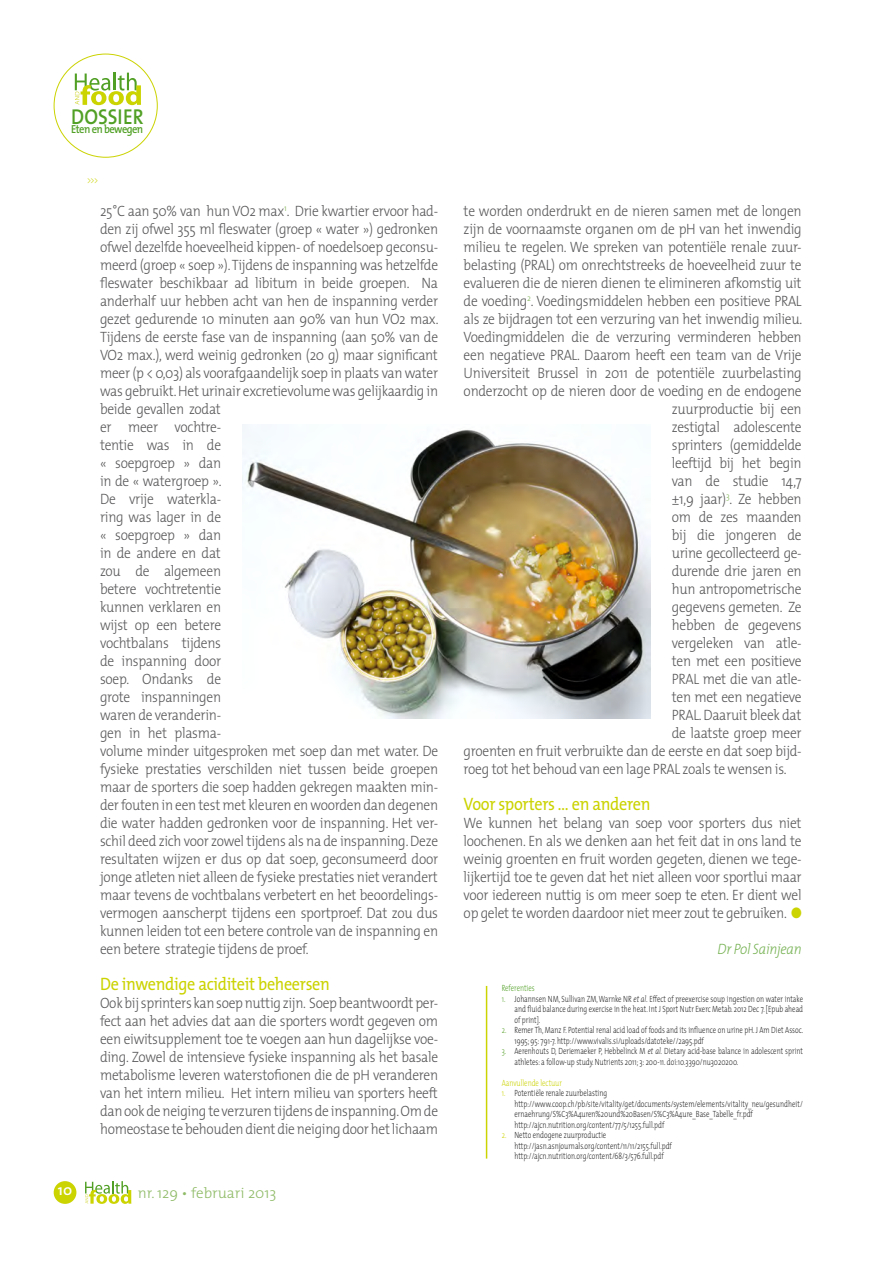
<style>
.page{position:relative;width:893px;height:1263px;background:#fff}
.page>*{position:absolute;margin:0;border:0;box-sizing:border-box;transform-origin:0 0}
.t1{font:600 21.6px "The Mix";color:#51a025;scale:.9 1}
.t2{font:18px "The Mix";letter-spacing:-.02em;color:#cbd300;scale:.9 1}
.t3{font:300 15px/18px "The Mix";letter-spacing:-.02em;color:#58585a;text-align:justify;scale:.9 1}
.t4{font:300 15px "The Mix";color:#8fbb67}
.t5{font:italic 300 15px "The Mix";letter-spacing:-.02em;color:#78b355;scale:.9 1}
.t6{font:600 15px "The Mix";color:#fff}
.t7{font:600 11.7px "The Mix";letter-spacing:-.05em;color:#51a025;scale:.9 1}
.t8{font:300 9px/10.5px "The Mix";color:#282829;scale:.75 1}
.t9{font:300 9px "The Mix";color:#cbd300;scale:.75 1}
.t10{font:300 9px "The Mix";color:#51a025;scale:.75 1}
.t11{font:300 9px "The Mix";color:#cbd300;scale:.9 1}
.s1{color:#cbd300}
.s2{color:#5da431}
.s3{font-style:italic}
.s4{color:#ced507}
</style>
<div class="page">
<svg style="left:85px;top:1181px;width:46px;height:23px"></svg>
<div style="left:54px;top:1181px;width:22px;height:23px;background:#cbd300;border-radius:50%"></div>
<img style="left:242px;top:424px;width:409px;height:295px">
<hr style="left:486px;top:986px;width:1px;height:172px;background:#cbd300">
<svg style="left:75px;top:73px;width:66px;height:32px"></svg>
<h1 class="t1" style="left:71px;top:102px;width:82px">DOSSIER</h1>
<p class="t7" style="left:71px;top:122px;width:81px">Eten en bewegen</p>
<p class="t11" style="left:87px;top:174px;width:14px">&gt;&gt;&gt;</p>
<p class="t3" style="left:100px;top:202px;width:378px;text-align:left">25°C aan 50% van hun VO2 max<sup>1</sup>. Drie kwartier ervoor had&shy;den zij ofwel 355 ml fleswater (groep « water ») gedronken ofwel dezelfde hoeveelheid kippen- of noedelsoep geconsu&shy;meerd (groep « soep »). Tijdens de inspanning was hetzelfde fleswater beschikbaar ad libitum in beide groepen. Na anderhalf uur hebben acht van hen de inspanning verder gezet gedurende 10 minuten aan 90% van hun VO2 max.<br>Tijdens de eerste fase van de inspanning (aan 50% van de VO2 max.), werd weinig gedronken (20 g) maar significant meer (p &lt; 0,03) als voorafgaandelijk soep in plaats van water was gebruikt. Het urinair excretievolume was gelijkaardig in beide gevallen zodat<br>er meer vochtre-<br>tentie was in de<br>« soepgroep » dan<br>in de « watergroep ».<br>De vrije waterkla-<br>ring was lager in de<br>« soepgroep » dan<br>in de andere en dat<br>zou de algemeen<br>betere vochtretentie<br>kunnen verklaren en<br>wijst op een betere<br>vochtbalans tijdens<br>de inspanning door<br>soep. Ondanks de<br>grote inspanningen<br>waren de veranderin-<br>gen in het plasma-<br>volume minder uitgesproken met soep dan met water. De fysieke prestaties verschilden niet tussen beide groepen maar de sporters die soep hadden gekregen maakten min&shy;der fouten in een test met kleuren en woorden dan degenen die water hadden gedronken voor de inspanning. Het ver&shy;schil deed zich voor zowel tijdens als na de inspanning. Deze resultaten wijzen er dus op dat soep, geconsumeerd door jonge atleten niet alleen de fysieke prestaties niet verandert maar tevens de vochtbalans verbetert en het beoordelings&shy;vermogen aanscherpt tijdens een sportproef. Dat zou dus kunnen leiden tot een betere controle van de inspanning en een betere strategie tijdens de proef.</p>
<p class="t2" style="left:100px;top:972px;width:257px">De inwendige aciditeit beheersen</p>
<p class="t3" style="left:100px;top:994px;width:377px">Ook bij sprinters kan soep nuttig zijn. Soep beantwoordt per&shy;fect aan het advies dat aan die sporters wordt gegeven om een eiwitsupplement toe te voegen aan hun dagelijkse voe&shy;ding. Zowel de intensieve fysieke inspanning als het basale metabolisme leveren waterstofionen die de pH veranderen van het intern milieu. Het intern milieu van sporters heeft dan ook de neiging te verzuren tijdens de inspanning. Om de homeostase te behouden dient die neiging door het lichaam</p>
<p class="t6" style="left:58px;top:1180px;width:16px">10</p>
<p class="t4" style="left:138px;top:1183px;width:140px">nr. 129 • februari 2013</p>
<p class="t3" style="left:464px;top:202px;width:377px">te worden onderdrukt en de nieren samen met de longen</p>
<p class="t3" style="left:464px;top:220px;width:377px">zijn de voornaamste organen om de pH van het inwendig</p>
<p class="t3" style="left:464px;top:238px;width:377px">milieu te regelen. We spreken van potentiële renale zuur-</p>
<p class="t3" style="left:464px;top:256px;width:377px">belasting (PRAL) om onrechtstreeks de hoeveelheid zuur te</p>
<p class="t3" style="left:464px;top:274px;width:377px">evalueren die de nieren dienen te elimineren afkomstig uit</p>
<p class="t3" style="left:464px;top:292px;width:377px">de voeding<sup>2</sup>. Voedingsmiddelen hebben een positieve PRAL</p>
<p class="t3" style="left:464px;top:310px;width:378px">als ze bijdragen tot een verzuring van het inwendig milieu.</p>
<p class="t3" style="left:464px;top:328px;width:377px">Voedingmiddelen die de verzuring verminderen hebben</p>
<p class="t3" style="left:464px;top:346px;width:377px">een negatieve PRAL. Daarom heeft een team van de Vrije</p>
<p class="t3" style="left:464px;top:364px;width:377px">Universiteit Brussel in 2011 de potentiële zuurbelasting</p>
<p class="t3" style="left:464px;top:382px;width:377px">onderzocht op de nieren door de voeding en de endogene</p>
<p class="t3" style="left:672px;top:400px;width:146px">zuurproductie bij een</p>
<p class="t3" style="left:672px;top:418px;width:146px">zestigtal adolescente</p>
<p class="t3" style="left:672px;top:436px;width:146px">sprinters (gemiddelde</p>
<p class="t3" style="left:672px;top:454px;width:146px">leeftijd bij het begin</p>
<p class="t3" style="left:672px;top:472px;width:146px">van de studie 14,7</p>
<p class="t3" style="left:672px;top:490px;width:146px">±1,9 jaar)<sup>3</sup>. Ze hebben</p>
<p class="t3" style="left:672px;top:508px;width:146px">om de zes maanden</p>
<p class="t3" style="left:672px;top:526px;width:146px">bij die jongeren de</p>
<p class="t3" style="left:672px;top:544px;width:146px">urine gecollecteerd ge-</p>
<p class="t3" style="left:672px;top:562px;width:146px">durende drie jaren en</p>
<p class="t3" style="left:672px;top:580px;width:146px">hun antropometrische</p>
<p class="t3" style="left:672px;top:598px;width:146px">gegevens gemeten. Ze</p>
<p class="t3" style="left:672px;top:616px;width:146px">hebben de gegevens</p>
<p class="t3" style="left:672px;top:634px;width:146px">vergeleken van atle-</p>
<p class="t3" style="left:672px;top:652px;width:146px">ten met een positieve</p>
<p class="t3" style="left:672px;top:670px;width:146px">PRAL met die van atle-</p>
<p class="t3" style="left:672px;top:688px;width:146px">ten met een negatieve</p>
<p class="t3" style="left:672px;top:706px;width:146px">PRAL. Daaruit bleek dat</p>
<p class="t3" style="left:672px;top:724px;width:146px">de laatste groep meer</p>
<p class="t3" style="left:464px;top:742px;width:376px">groenten en fruit verbruikte dan de eerste en dat soep bijd-</p>
<p class="t3" style="left:464px;top:760px;width:360px">roeg tot het behoud van een lage PRAL zoals te wensen is.</p>
<p class="t2" style="left:464px;top:792px;width:209px">Voor sporters … en anderen</p>
<p class="t3" style="left:464px;top:814px;width:377px">We kunnen het belang van soep voor sporters dus niet loochenen. En als we denken aan het feit dat in ons land te weinig groenten en fruit worden gegeten, dienen we tege&shy;lijkertijd toe te geven dat het niet alleen voor sportlui maar voor iedereen nuttig is om meer soep te eten. Er dient wel op gelet te worden daardoor niet meer zout te gebruiken. <span class="s1">●</span></p>
<p class="t5" style="left:718px;top:939px;width:95px">Dr Pol Sainjean</p>
<p class="t10" style="left:502px;top:982px;width:45px">Referenties</p>
<p class="t8" style="left:514px;top:993px;width:386px;text-align:justify;text-indent:-13px"><span class="s2">1.</span> Johannsen NM, Sullivan ZM, Warnke NR <span class="s3">et al.</span> Effect of preexercise soup ingestion on water intake and fluid balance during exercise in the heat. Int J Sport Nutr Exerc Metab. 2012 Dec 7. [Epub ahead of print].</p>
<p class="t8" style="left:514px;top:1025px;width:387px;text-indent:-13px"><span class="s2">2.</span> Remer Th, Manz F. Potential renal acid load of foods and its influence on urine pH. J Am Diet Assoc.<br>1995; 95: 791-7. http://www.vivalis.si/uploads/datoteke//2a95.pdf</p>
<p class="t8" style="left:514px;top:1046px;width:386px;text-indent:-13px"><span class="s2">3.</span> Aerenhouts D, Deriemaeker P, Hebbelinck M <span class="s3">et al.</span> Dietary acid-base balance in adolescent sprint athletes: a follow-up study. Nutrients 2011; 3: 200-11. doi:10.3390/nu3020200.</p>
<p class="t9" style="left:502px;top:1077px;width:82px">Aanvullende lectuur</p>
<p class="t8" style="left:514px;top:1088px;width:386px;text-indent:-13px"><span class="s4">1.</span> Potentiële renale zuurbelasting http://www.coop.ch/pb/site/vitality/get/documents/system/elements/vitality_neu/gesundheit/ ernaehrung/S%C3%A4uren%20und%20Basen/S%C3%A4ure_Base_Tabelle_fr.pdf http://ajcn.nutrition.org/content/77/5/1255.full.pdf</p>
<p class="t8" style="left:514px;top:1130px;width:211px;text-indent:-13px"><span class="s4">2.</span> Netto endogene zuurproductie http://jasn.asnjournals.org/content/11/11/2155.full.pdf http://ajcn.nutrition.org/content/68/3/576.full.pdf</p>
</div>
